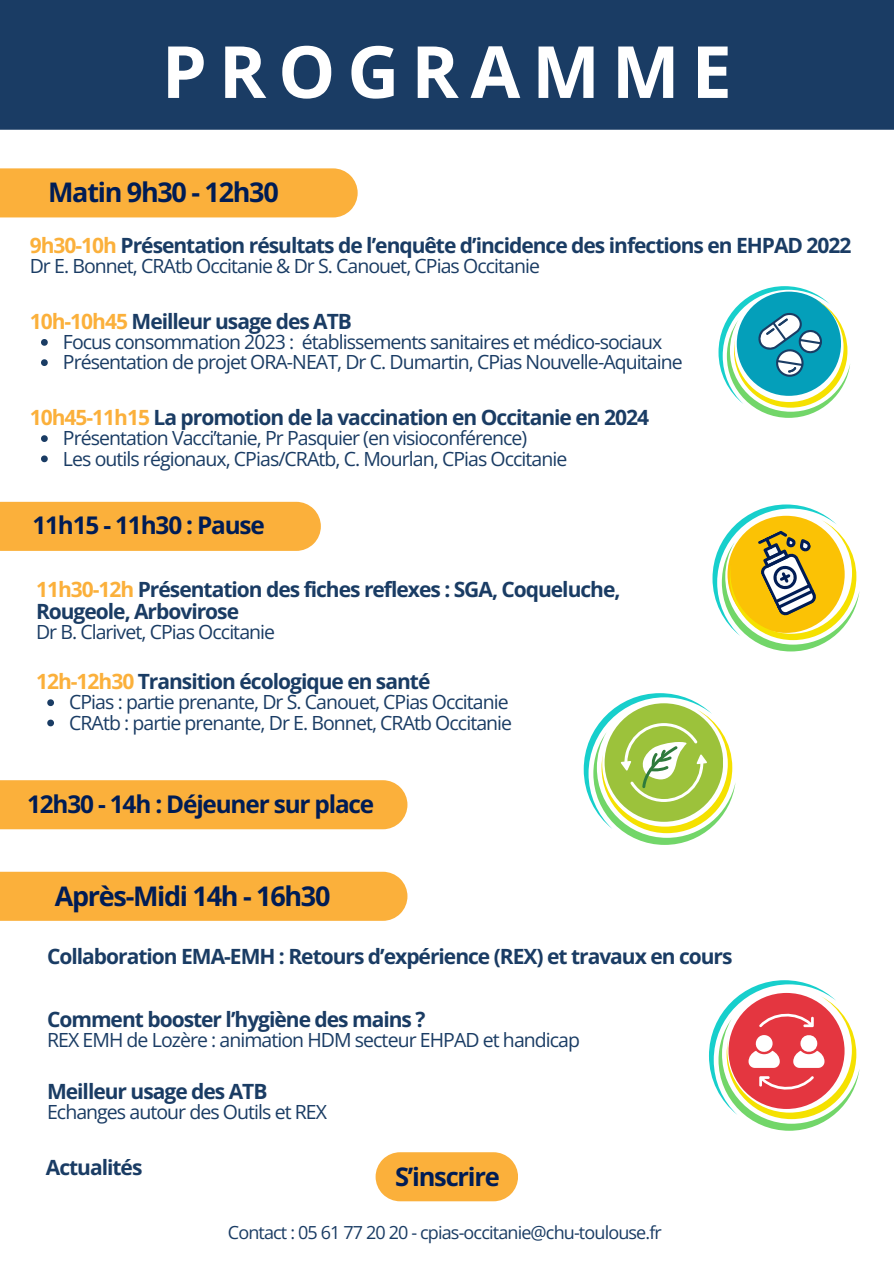
<style>
.page{position:relative;width:894px;height:1264px;background:#fff}
.page>*{position:absolute;margin:0;border:0;box-sizing:border-box;transform-origin:0 0}
.t1{font:700 72px "Open Sans";letter-spacing:.165em;color:#fff}
.t2{font:700 27px "Open Sans";letter-spacing:-.045em;color:#001c55}
.t3{font:700 25.5px "Open Sans";letter-spacing:-.05em;color:#001c55}
.t4{font:700 24.3px "Open Sans";letter-spacing:-.05em;color:#001c55}
.t5{font:700 21px/21.3px "Open Sans";letter-spacing:-.05em;color:#1a3c64}
.t6{font:19.5px "Open Sans";letter-spacing:-.05em;color:#1a3c64}
.t7{font:18px "Open Sans";letter-spacing:-.05em;color:#1a3c64}
.s1{color:#fbb03b}
</style>
<div class="page">
<div style="left:0;top:0;width:893px;height:130px;background:#1a3c64"></div>
<div style="left:0;top:502px;width:321px;height:49px;background:#fbb03b"></div>
<div style="left:0;top:871px;width:407px;height:49px;background:#fbb03b"></div>
<svg style="left:712px;top:504px;width:147px;height:147px"></svg>
<svg style="left:718px;top:286px;width:132px;height:132px"></svg>
<svg style="left:583px;top:693px;width:152px;height:151px"></svg>
<svg style="left:709px;top:980px;width:150px;height:150px"></svg>
<svg style="left:41px;top:435px;width:7px;height:7px"></svg>
<svg style="left:41px;top:455px;width:7px;height:7px"></svg>
<div style="left:0;top:168px;width:357px;height:49px;background:#fbb03b"></div>
<svg style="left:47px;top:699px;width:7px;height:7px"></svg>
<svg style="left:47px;top:719px;width:7px;height:7px"></svg>
<div style="left:0;top:780px;width:407px;height:49px;background:#fbb03b"></div>
<svg style="left:41px;top:339px;width:7px;height:7px"></svg>
<svg style="left:41px;top:359px;width:7px;height:7px"></svg>
<svg style="left:375px;top:1152px;width:143px;height:49px;background:#fbb64a"></svg>
<p class="t1" style="left:162px;top:21px;width:571px">PROGRAMME</p>
<p class="t2" style="left:48px;top:174px;width:232px">Matin 9h30 - 12h30</p>
<p class="t5" style="left:30px;top:234px;width:823px"><span class="s1">9h30-10h</span> Présentation résultats de l’enquête d’incidence des infections en EHPAD 2022</p>
<p class="t6" style="left:30px;top:252px;width:511px">Dr E. Bonnet, CRAtb Occitanie &amp; Dr S. Canouet, CPias Occitanie</p>
<p class="t5" style="left:30px;top:310px;width:324px"><span class="s1">10h-10h45</span> Meilleur usage des ATB</p>
<h2 class="t6" style="left:63px;top:328px;width:600px">Focus consommation 2023 : établissements sanitaires et médico-sociaux</h2>
<p class="t6" style="left:63px;top:348px;width:621px">Présentation de projet ORA-NEAT, Dr C. Dumartin, CPias Nouvelle-Aquitaine</p>
<p class="t5" style="left:30px;top:406px;width:620px"><span class="s1">10h45-11h15</span> La promotion de la vaccination en Occitanie en 2024</p>
<p class="t6" style="left:63px;top:424px;width:466px">Présentation Vacci’tanie, Pr Pasquier (en visioconférence)</p>
<h3 class="t6" style="left:63px;top:445px;width:506px">Les outils régionaux, CPias/CRAtb, C. Mourlan, CPias Occitanie</h3>
<h2 class="t4" style="left:32px;top:508px;width:234px">11h15 - 11h30 : Pause</h2>
<h2 class="t5" style="left:36px;top:578px;width:585px"><span class="s1">11h30-12h</span> Présentation des fiches reflexes : SGA, Coqueluche,<br>Rougeole, Arbovirose</h2>
<h2 class="t6" style="left:36px;top:618px;width:241px">Dr B. Clarivet, CPias Occitanie</h2>
<h4 class="t5" style="left:36px;top:670px;width:396px"><span class="s1">12h-12h30</span> Transition écologique en santé</h4>
<p class="t6" style="left:69px;top:688px;width:441px">CPias : partie prenante, Dr S. Canouet, CPias Occitanie</p>
<p class="t6" style="left:69px;top:709px;width:444px">CRAtb : partie prenante, Dr E. Bonnet, CRAtb Occitanie</p>
<h3 class="t4" style="left:27px;top:786px;width:348px">12h30 - 14h : Déjeuner sur place</h3>
<h4 class="t2" style="left:55px;top:877px;width:277px">Après-Midi 14h - 16h30</h4>
<h3 class="t5" style="left:47px;top:945px;width:686px">Collaboration EMA-EMH : Retours d’expérience (REX) et travaux en cours</h3>
<h1 class="t5" style="left:47px;top:1007px;width:380px">Comment booster l’hygiène des mains ?</h1>
<h1 class="t6" style="left:47px;top:1025px;width:534px">REX EMH de Lozère : animation HDM secteur EHPAD et handicap</h1>
<p class="t5" style="left:47px;top:1080px;width:222px">Meilleur usage des ATB</p>
<p class="t6" style="left:47px;top:1098px;width:281px">Echanges autour des Outils et REX</p>
<p class="t5" style="left:46px;top:1156px;width:98px">Actualités</p>
<h2 class="t3" style="left:395px;top:1158px;width:106px">S’inscrire</h2>
<p class="t7" style="left:228px;top:1219px;width:435px">Contact : 05 61 77 20 20 - cpias-occitanie@chu-toulouse.fr</p>
</div>
